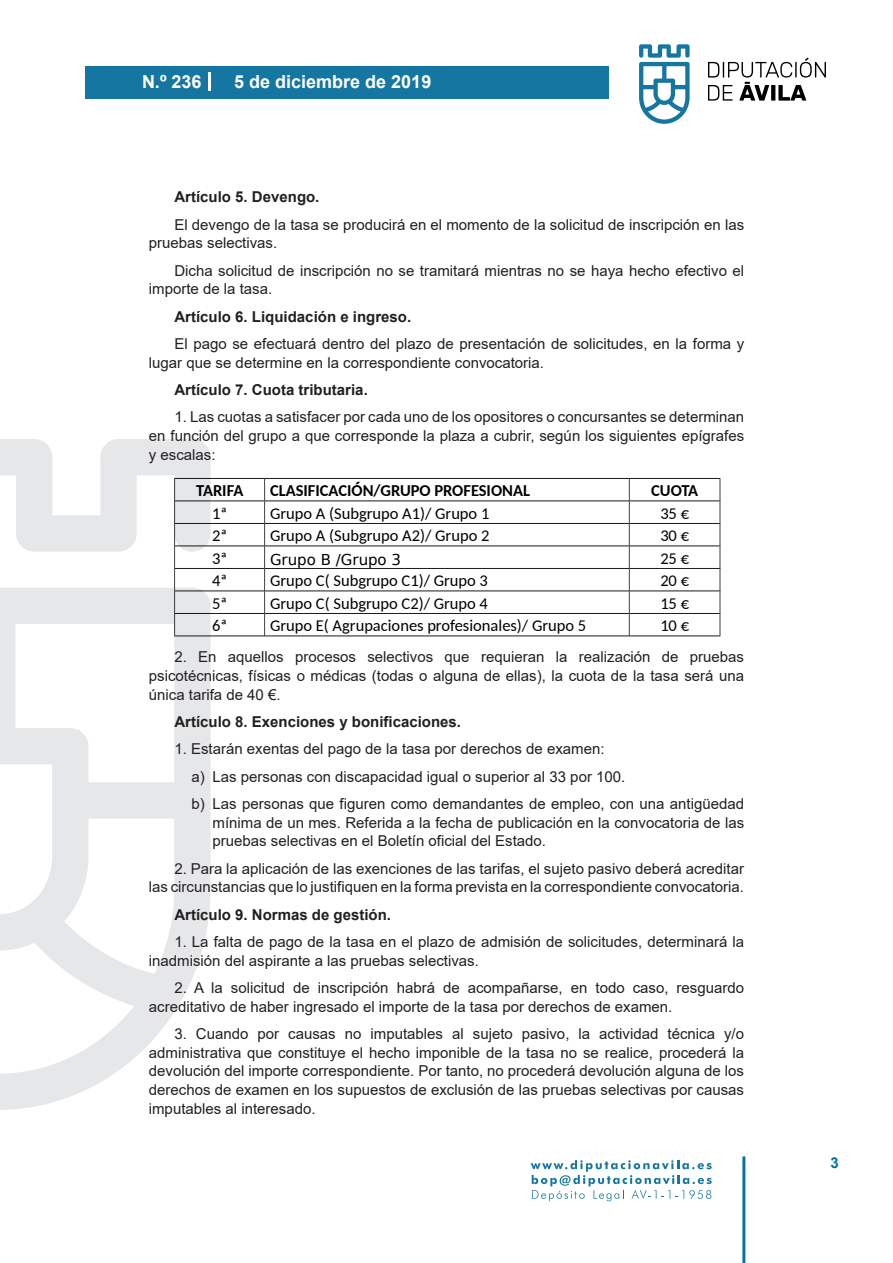
<style>
.page{position:relative;width:893px;height:1263px;background:#fff}
.page>*{position:absolute;margin:0;border:0;box-sizing:border-box;transform-origin:0 0}
.t1{font:700 18px "Arial";color:#fff}
.t2{font:16.5px "Carlito";color:#000}
.t3{font:700 16.5px "Carlito";color:#000}
.texto_normal{font:15px/18.8px "Arial";color:#231f20}
.texto_normal-2{font:700 15px "Arial";color:#231f20}
.t4{font:15px "DejaVu Sans";letter-spacing:-.005em;color:#000}
.t5{font:700 15px "Arial";color:#04739f}
</style>
<div class="page">
<svg style="left:531px;top:1160px;width:181px;height:41px"></svg>
<div style="left:85px;top:66px;width:523px;height:33px;background:#1676a2"></div>
<svg style="left:639px;top:44px;width:51px;height:80px"></svg>
<svg style="left:708px;top:58px;width:118px;height:43px"></svg>
<hr style="left:742px;top:1156px;width:3px;height:107px;background:#04739f">
<svg style="left:208px;top:72px;width:2px;height:18px"></svg>
<svg style="left:0;top:439px;width:211px;height:671px"></svg>
<svg style="left:174px;top:478px;width:547px;height:158px"></svg>
<p class="t1" style="left:142px;top:69px;width:61px">N.º 236</p>
<p class="t1" style="left:234px;top:69px;width:199px">5 de diciembre de 2019</p>
<p class="texto_normal-2" style="left:174px;top:187px;width:147px">Artículo 5. Devengo.</p>
<p class="texto_normal" style="left:149px;top:215px;width:597px;text-indent:26px">El devengo de la tasa se producirá en el momento de la solicitud de inscripción en las pruebas selectivas.</p>
<p class="texto_normal" style="left:149px;top:261px;width:597px;text-indent:26px">Dicha solicitud de inscripción no se tramitará mientras no se haya hecho efectivo el importe de la tasa.</p>
<p class="texto_normal-2" style="left:174px;top:306px;width:238px">Artículo 6. Liquidación e ingreso.</p>
<p class="texto_normal" style="left:149px;top:334px;width:597px;text-indent:26px">El pago se efectuará dentro del plazo de presentación de solicitudes, en la forma y lugar que se determine en la correspondiente convocatoria.</p>
<p class="texto_normal-2" style="left:174px;top:379px;width:195px">Artículo 7. Cuota tributaria.</p>
<p class="texto_normal" style="left:149px;top:407px;width:597px;text-align:justify;text-indent:26px">1. Las cuotas a satisfacer por cada uno de los opositores o concursantes se determinan en función del grupo a que corresponde la plaza a cubrir, según los siguientes epígrafes y escalas:</p>
<p class="t3" style="left:196px;top:481px;width:49px">TARIFA</p>
<p class="t3" style="left:270px;top:481px;width:261px">CLASIFICACIÓN/GRUPO PROFESIONAL</p>
<p class="t3" style="left:651px;top:481px;width:49px">CUOTA</p>
<p class="t2" style="left:212px;top:507px;width:17px">1ª</p>
<p class="t2" style="left:270px;top:507px;width:221px">Grupo A (Subgrupo A1)/ Grupo 1</p>
<p class="t2" style="left:660px;top:507px;width:30px">35 €</p>
<p class="t2" style="left:212px;top:529px;width:17px">2ª</p>
<p class="t2" style="left:270px;top:529px;width:221px">Grupo A (Subgrupo A2)/ Grupo 2</p>
<p class="t2" style="left:660px;top:529px;width:30px">30 €</p>
<p class="t2" style="left:212px;top:552px;width:17px">3ª</p>
<p class="t4" style="left:270px;top:551px;width:133px">Grupo B /Grupo 3</p>
<p class="t2" style="left:660px;top:552px;width:30px">25 €</p>
<p class="t2" style="left:212px;top:574px;width:17px">4ª</p>
<p class="t2" style="left:270px;top:574px;width:219px">Grupo C( Subgrupo C1)/ Grupo 3</p>
<p class="t2" style="left:660px;top:574px;width:30px">20 €</p>
<p class="t2" style="left:212px;top:597px;width:17px">5ª</p>
<p class="t2" style="left:270px;top:597px;width:219px">Grupo C( Subgrupo C2)/ Grupo 4</p>
<p class="t2" style="left:660px;top:597px;width:30px">15 €</p>
<p class="t2" style="left:212px;top:619px;width:17px">6ª</p>
<p class="t2" style="left:270px;top:619px;width:318px">Grupo E( Agrupaciones profesionales)/ Grupo 5</p>
<p class="t2" style="left:660px;top:619px;width:30px">10 €</p>
<p class="texto_normal" style="left:149px;top:648px;width:597px;text-align:justify;text-indent:26px">2. En aquellos procesos selectivos que requieran la realización de pruebas psicotécnicas, físicas o médicas (todas o alguna de ellas), la cuota de la tasa será una única tarifa de 40 €.</p>
<p class="texto_normal-2" style="left:174px;top:711px;width:288px">Artículo 8. Exenciones y bonificaciones.</p>
<p class="texto_normal" style="left:174px;top:740px;width:432px">1. Estarán exentas del pago de la tasa por derechos de examen:</p>
<p class="texto_normal" style="left:191px;top:767px;width:435px">a) Las personas con discapacidad igual o superior al 33 por 100.</p>
<p class="texto_normal" style="left:213px;top:794px;width:533px;text-align:justify;text-indent:-21px">b) Las personas que figuren como demandantes de empleo, con una antigüedad mínima de un mes. Referida a la fecha de publicación en la convocatoria de las pruebas selectivas en el Boletín oficial del Estado.</p>
<p class="texto_normal" style="left:149px;top:859px;width:597px;text-align:right">2. Para la aplicación de las exenciones de las tarifas, el sujeto pasivo deberá acreditar<br>las circunstancias que lo justifiquen en la forma prevista en la correspondiente convocatoria.</p>
<p class="texto_normal-2" style="left:174px;top:904px;width:218px">Artículo 9. Normas de gestión.</p>
<p class="texto_normal" style="left:149px;top:932px;width:597px;text-indent:26px">1. La falta de pago de la tasa en el plazo de admisión de solicitudes, determinará la inadmisión del aspirante a las pruebas selectivas.</p>
<p class="texto_normal" style="left:149px;top:978px;width:597px;text-indent:26px">2. A la solicitud de inscripción habrá de acompañarse, en todo caso, resguardo acreditativo de haber ingresado el importe de la tasa por derechos de examen.</p>
<p class="texto_normal" style="left:149px;top:1024px;width:597px;text-align:justify;text-indent:26px">3. Cuando por causas no imputables al sujeto pasivo, la actividad técnica y/o administrativa que constituye el hecho imponible de la tasa no se realice, procederá la devolución del importe correspondiente. Por tanto, no procederá devolución alguna de los derechos de examen en los supuestos de exclusión de las pruebas selectivas por causas imputables al interesado.</p>
<p class="t5" style="left:831px;top:1152px;width:10px">3</p>
</div>
